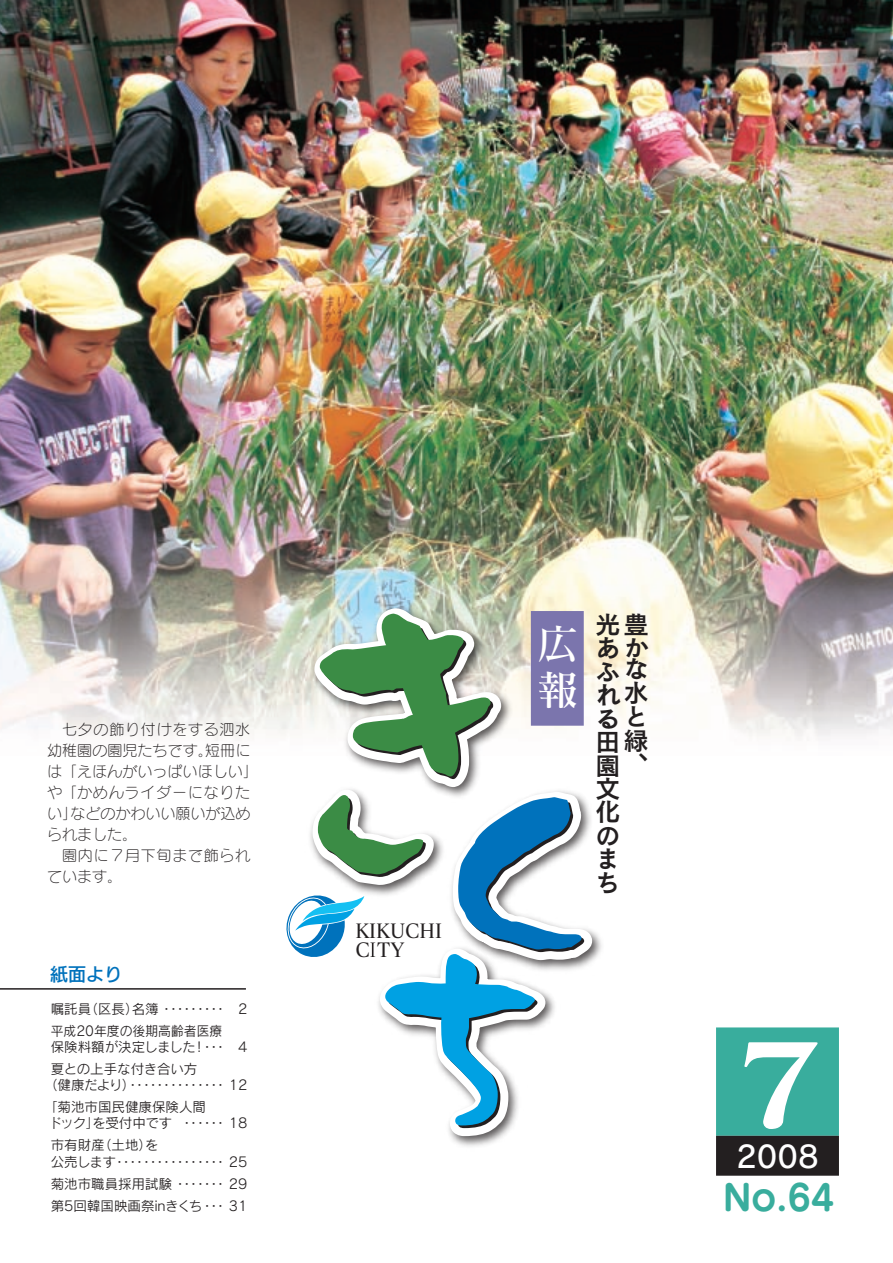
<style>
.page{position:relative;width:893px;height:1263px;background:#fff}
.page>*{position:absolute;margin:0;border:0;box-sizing:border-box;transform-origin:0 0}
.t1{font:113.55px "Matisse Pro EB";color:#fff}
.t2{font:41.4px/45.5px "Matisse Pro DB";color:#fff}
.t3{font:35.7px "Seurat Pro B";color:#39ad9d}
.t4{font:30px "Rodin Pro DB";color:#fff}
.t5{font:25.5px/23.4px "Cezanne Pro DB";letter-spacing:.12em;color:#231f20;text-align:justify}
.t6{font:19.5px/19.5px "Matisse Pro DB";color:#231f20}
.t7{font:18px "New Rodin Pro DB";color:#0072bc}
.t8{font:15px/21px "Seurat Pro L";letter-spacing:.05em;color:#231f20;text-align:right}
.t9{font:15px "Seurat Pro L";letter-spacing:.005em;color:#231f20}
.t10{font:15px "Seurat Pro L";letter-spacing:.055em;color:#231f20}
.t11{font:13.5px/22.2px "Rodin Pro M";color:#231f20}
.t12{font:13.5px "Rodin Pro M";letter-spacing:-.03em;color:#231f20}
</style>
<div class="page">
<img style="left:0;top:0;width:893px;height:741px">
<svg style="left:305px;top:598px;width:209px;height:15px;background:#b9ccc2"></svg>
<svg style="left:278px;top:613px;width:326px;height:534px"></svg>
<div style="left:531px;top:611px;width:53px;height:115px;background:#7b75ad"></div>
<div style="left:716px;top:1027px;width:123px;height:109px;background:#39ad9d"></div>
<div style="left:716px;top:1136px;width:123px;height:40px;background:#231f20"></div>
<svg style="left:0;top:988px;width:246px;height:2px"></svg>
<p class="t8" style="left:47px;top:719px;width:205px">　七夕の飾り付けをする泗水短冊に</p>
<p class="t9" style="left:47px;top:741px;width:167px">幼稚園の園児たちです。</p>
<p class="t9" style="left:47px;top:762px;width:212px">は「えほんがいっぱいほしい「</p>
<p class="t10" style="left:47px;top:783px;width:205px">や「かめんライダーになりた</p>
<p class="t9" style="left:70px;top:804px;width:181px">などのかわいい願いが込め</p>
<p class="t8" style="left:47px;top:803px;width:205px;text-align:left">い」<br>られました。<br>　園内に７月下旬まで飾られています。</p>
<h3 class="t7" style="left:50px;top:959px;width:73px">紙面より</h3>
<p class="t11" style="left:85px;top:997px;width:55px">（区長）</p>
<p class="t11" style="left:132px;top:997px;width:97px">名簿 ・・・・・・・・・</p>
<p class="t11" style="left:51px;top:1035px;width:178px">保険料額が決定しました ・・・</p>
<p class="t11" style="left:44px;top:1073px;width:205px">（健康だより ・・・・・・・・・・・・・・ 1 2</p>
<p class="t11" style="left:180px;top:1111px;width:69px">・・・・・・ 1 8</p>
<p class="t11" style="left:51px;top:1150px;width:198px;text-align:justify;text-indent:62px">・・・・・・・・・・・・・・・・ 2 5菊池市職員採用試験 ・・・・・・・ 2 9第5回韓国映画祭ｉｎきくち ・・・ 3 1</p>
<p class="t11" style="left:51px;top:997px;width:173px">嘱託員<br>平成20年度の後期高齢者医療</p>
<p class="t11" style="left:51px;top:1035px;width:157px;text-indent:142px">!夏との上手な付き合い方</p>
<p class="t11" style="left:44px;top:1073px;width:164px;text-align:center">(<br>「菊池市国民健康保険人間</p>
<p class="t12" style="left:49px;top:1114px;width:125px">ドックを受付中です</p>
<p class="t11" style="left:238px;top:997px;width:11px">2</p>
<p class="t11" style="left:238px;top:1035px;width:11px">4</p>
<p class="t11" style="left:98px;top:1111px;width:62px;text-indent:-12px">」<br>（土地を）</p>
<p class="t11" style="left:51px;top:1137px;width:67px;line-height:16px">市有財産公売します</p>
<h3 class="t6" style="left:355px;top:920px;width:88px">KIKUCHI<br>CITY</h3>
<h2 class="t2" style="left:537px;top:620px;width:43px">広報</h2>
<h3 class="t5" style="left:595px;top:613px;width:56px;line-height:22.2px;text-align:right">光豊あかな</h3>
<h3 class="t5" style="left:595px;top:681px;width:56px">れ水ると田緑園、</h3>
<h3 class="t5" style="left:595px;top:659px;width:27px">ふ</h3>
<h3 class="t5" style="left:595px;top:776px;width:27px">文化のまち</h3>
<h1 class="t1" style="left:722px;top:1010px;width:115px">７</h1>
<h3 class="t4" style="left:736px;top:1137px;width:84px">2008</h3>
<h3 class="t3" style="left:723px;top:1172px;width:112px">No.64</h3>
</div>
